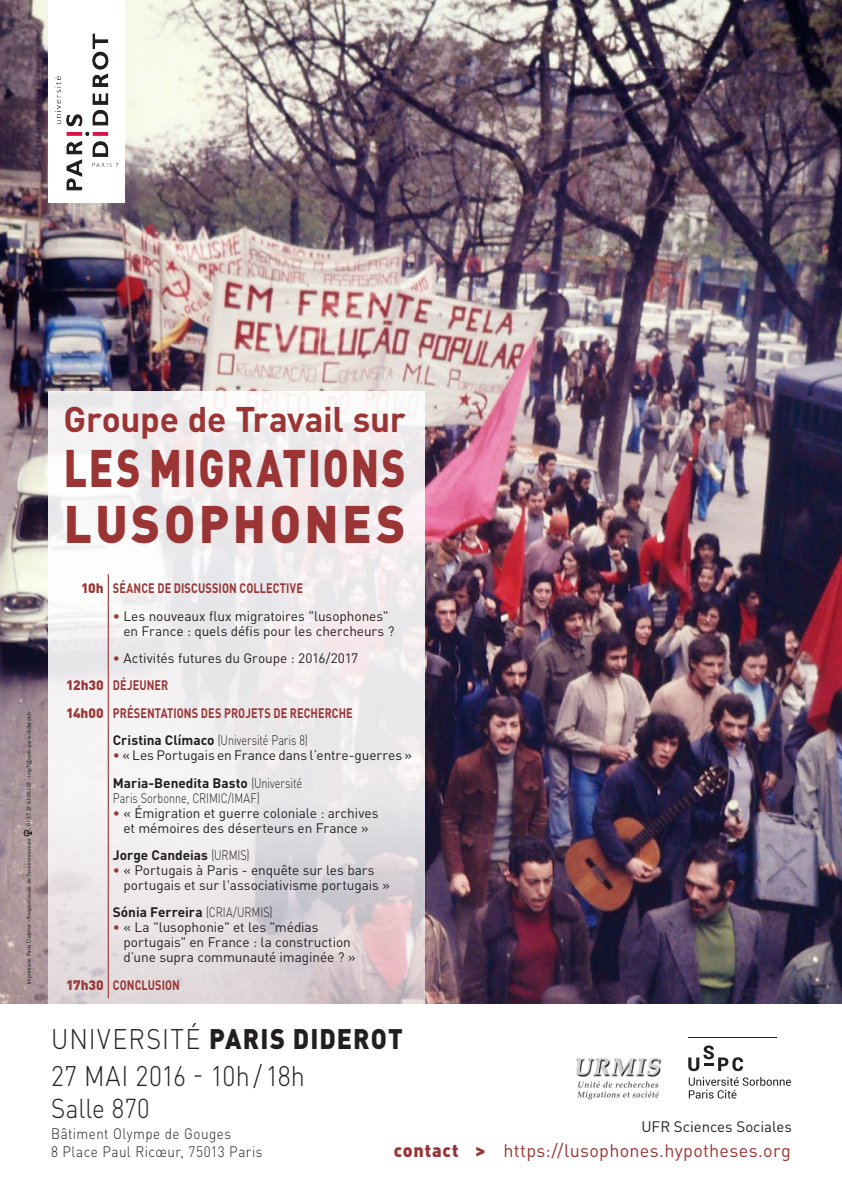
<style>
.page{position:relative;width:842px;height:1191px;background:#fff}
.page>*{position:absolute;margin:0;border:0;box-sizing:border-box;transform-origin:0 0}
.t1{font:900 52.1px/55.8px "DIN Pro";letter-spacing:.07em;color:#9a3435;scale:.78 1}
.t2{font:700 35.2px "DIN Pro";letter-spacing:-.01em;color:#9a3435}
.t3{font:300 28px/36.4px "DIN Pro";letter-spacing:.01em;color:#231f20;scale:.9 1}
.t4{font:300 27px "DIN Pro";letter-spacing:.005em;color:#231f20;scale:.9 1}
.t5{font:18px "DIN Pro";letter-spacing:.015em;color:#9a3435}
.t6{font:300 15px/18px "DIN Pro";letter-spacing:.035em;color:#231f20;scale:.9 1}
.t7{font:15px "DIN Pro";letter-spacing:-.005em;color:#231f20}
.t8{font:13.6px/15px "DIN Pro";letter-spacing:-.005em;color:#231f20}
.t9{font:700 13.6px "DIN Pro";letter-spacing:.005em;color:#9a3435;scale:.8 1}
.t10{font:300 13.6px "DIN Pro";letter-spacing:-.005em;color:#231f20;scale:.8 1}
.t11{font:700 13.6px "DIN Pro";color:#231f20}
.t12{font:5.7px "Gill Sans";letter-spacing:.015em;color:#231f20}
.s1{font-weight:900}
.s2{color:#9a3435}
.s3{font-weight:700}
.s4{font-weight:300}
</style>
<div class="page">
<img style="left:576px;top:1058px;width:86px;height:42px">
<img style="left:0;top:0;width:842px;height:1003px">
<svg style="left:48px;top:391px;width:376px;height:612px;fill:#ede9eb"></svg>
<svg style="left:108px;top:574px;width:1px;height:27px"></svg>
<hr style="left:108px;top:601px;width:1px;height:43px;background:#9a3435">
<svg style="left:108px;top:644px;width:1px;height:82px"></svg>
<hr style="left:108px;top:726px;width:1px;height:42px;background:#9a3435">
<hr style="left:108px;top:768px;width:1px;height:73px;background:#9a3435">
<hr style="left:108px;top:841px;width:1px;height:57px;background:#9a3435">
<hr style="left:108px;top:898px;width:1px;height:73px;background:#9a3435">
<svg style="left:108px;top:971px;width:1px;height:27px"></svg>
<div style="left:48px;top:0;width:77px;height:202px;background:#fff"></div>
<img style="left:54px;top:33px;width:64px;height:158px">
<svg style="left:24px;top:830px;width:8px;height:6px"></svg>
<svg style="left:689px;top:1077px;width:102px;height:21px"></svg>
<svg style="left:688px;top:1045px;width:55px;height:26px"></svg>
<hr style="left:688px;top:1037px;width:88px;height:1px;background:#231f20">
<p class="t12" style="left:26px;top:829px;width:120px;rotate:-90deg">- 01 57 27 63 06 / 03 - imp7@univ-paris-diderot.fr</p>
<p class="t12" style="left:26px;top:984px;width:148px;rotate:-90deg">Imprimerie Paris Diderot - Respectueuse de l’environnement</p>
<h2 class="t2" style="left:64px;top:389px;width:344px">Groupe de Travail sur</h2>
<h1 class="t1" style="left:64px;top:434px;width:440px">LES MIGRATIONS<br>LUSOPHONES</h1>
<p class="t9" style="left:81px;top:577px;width:279px"><span class="s1">10h</span> SÉANCE DE DISCUSSION COLLECTIVE</p>
<p class="t8" style="left:123px;top:607px;width:272px;text-indent:-11px"><span class="s2">•</span> Les nouveaux flux migratoires "lusophones" en France : quels défis pour les chercheurs ?</p>
<p class="t8" style="left:113px;top:649px;width:247px"><span class="s2">•</span> Activités futures du Groupe : 2016/2017</p>
<p class="t9" style="left:66px;top:674px;width:129px"><span class="s1">12h30</span> DÉJEUNER</p>
<p class="t9" style="left:66px;top:701px;width:360px"><span class="s1">14h00</span> PRÉSENTATIONS DES PROJETS DE RECHERCHE</p>
<p class="t10" style="left:113px;top:730px;width:245px"><span class="s3">Cristina Clímaco</span> (Université Paris 8)</p>
<p class="t8" style="left:113px;top:740px;width:301px;line-height:27.4px"><span class="s2">•</span> « Les Portugais en France dans l’entre-guerres »<br><span class="s3">Maria-Benedita Basto</span> <span class="s4">(Université</span></p>
<p class="t10" style="left:113px;top:787px;width:185px">Paris Sorbonne, CRIMIC/IMAF)</p>
<p class="t8" style="left:113px;top:804px;width:267px;text-align:center"><span class="s2">•</span> « Émigration et guerre coloniale : archives et mémoires des déserteurs en France »</p>
<p class="t11" style="left:113px;top:843px;width:138px">Jorge Candeias <span class="s4">(URMIS)</span></p>
<p class="t8" style="left:123px;top:861px;width:268px;text-indent:-11px"><span class="s2">•</span> « Portugais à Paris - enquête sur les bars portugais et sur l'associativisme portugais »</p>
<p class="t11" style="left:113px;top:901px;width:161px">Sónia Ferreira <span class="s4">(CRIA/URMIS)</span></p>
<p class="t8" style="left:123px;top:918px;width:234px;text-indent:-11px"><span class="s2">•</span> « La "lusophonie" et les "médias portugais" en France : la construction d’une supra communauté imaginée ? »</p>
<p class="t9" style="left:66px;top:973px;width:143px"><span class="s1">17h30</span> CONCLUSION</p>
<h3 class="t3" style="left:51px;top:1018px;width:392px">UNIVERSITÉ <span class="s1">PARIS DIDEROT<br></span>27 MAI 2016 - 10h / 18h</h3>
<h3 class="t4" style="left:51px;top:1087px;width:111px">Salle 870</h3>
<p class="t6" style="left:51px;top:1123px;width:237px">Bâtiment Olympe de Gouges<br>8 Place Paul Ricœur, 75013 Paris</p>
<p class="t7" style="left:641px;top:1115px;width:152px">UFR Sciences Sociales</p>
<h3 class="t5" style="left:394px;top:1136px;width:398px"><span class="s1">contact &gt;</span> https://lusophones.hypotheses.org</h3>
</div>
